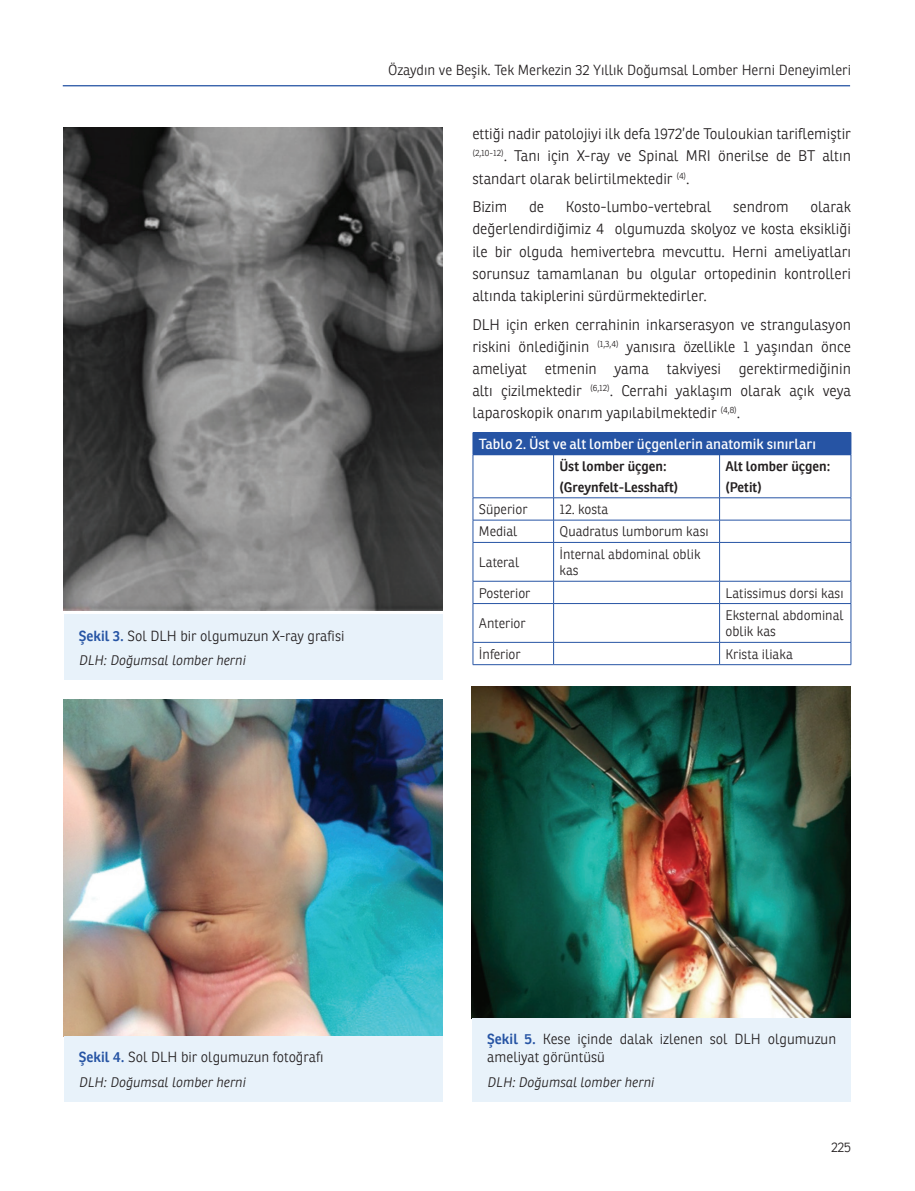
<style>
.page{position:relative;width:915px;height:1191px;background:#fff}
.page>*{position:absolute;margin:0;border:0;box-sizing:border-box;transform-origin:0 0}
.YAZI{font:300 15px/22.2px "Ronnia";color:#231f20;text-align:justify}
.RESİM-ALTI{font:300 14.25px/18px "Ronnia";color:#231f20}
.TABLO-BASI{font:14.25px "Ronnia";color:#fff}
.TABLO-YAZI{font:300 13.5px/16.5px "Ronnia";color:#231f20}
.RESİM-ALTI-2{font:italic 300 13.5px "Ronnia";color:#231f20}
.TABLO-ARA{font:600 13.5px "Ronnia";color:#231f20}
.s1{font-weight:600;color:#2654a4}
</style>
<div class="page">
<hr style="left:63px;top:85px;width:786px;height:1px;background:#2654a4">
<div style="left:473px;top:432px;width:377px;height:23px;background:#2654a4"></div>
<hr style="left:553px;top:455px;width:1px;height:42px;background:#2654a4">
<hr style="left:719px;top:455px;width:1px;height:42px;background:#2654a4">
<hr style="left:472px;top:520px;width:81px;height:1px;background:#2654a4">
<hr style="left:553px;top:520px;width:166px;height:1px;background:#2654a4">
<svg style="left:553px;top:498px;width:1px;height:44px"></svg>
<hr style="left:719px;top:520px;width:131px;height:1px;background:#2654a4">
<svg style="left:719px;top:498px;width:1px;height:44px"></svg>
<hr style="left:472px;top:542px;width:81px;height:1px;background:#2654a4">
<hr style="left:553px;top:542px;width:166px;height:1px;background:#2654a4">
<hr style="left:553px;top:542px;width:1px;height:39px;background:#2654a4">
<hr style="left:719px;top:542px;width:131px;height:1px;background:#2654a4">
<hr style="left:719px;top:542px;width:1px;height:39px;background:#2654a4">
<hr style="left:472px;top:581px;width:81px;height:1px;background:#2654a4">
<hr style="left:553px;top:581px;width:166px;height:1px;background:#2654a4">
<svg style="left:553px;top:581px;width:1px;height:22px"></svg>
<hr style="left:719px;top:581px;width:131px;height:1px;background:#2654a4">
<svg style="left:719px;top:581px;width:1px;height:22px"></svg>
<hr style="left:472px;top:603px;width:81px;height:1px;background:#2654a4">
<hr style="left:553px;top:603px;width:166px;height:1px;background:#2654a4">
<hr style="left:553px;top:604px;width:1px;height:38px;background:#2654a4">
<hr style="left:719px;top:603px;width:131px;height:1px;background:#2654a4">
<hr style="left:719px;top:604px;width:1px;height:38px;background:#2654a4">
<hr style="left:472px;top:642px;width:81px;height:1px;background:#2654a4">
<hr style="left:553px;top:642px;width:166px;height:1px;background:#2654a4">
<svg style="left:553px;top:642px;width:1px;height:22px"></svg>
<hr style="left:719px;top:642px;width:131px;height:1px;background:#2654a4">
<svg style="left:719px;top:642px;width:1px;height:22px"></svg>
<svg style="left:472px;top:498px;width:1px;height:44px"></svg>
<svg style="left:850px;top:498px;width:1px;height:44px"></svg>
<hr style="left:472px;top:542px;width:1px;height:39px;background:#2654a4">
<hr style="left:850px;top:542px;width:1px;height:39px;background:#2654a4">
<svg style="left:472px;top:581px;width:1px;height:22px"></svg>
<svg style="left:850px;top:581px;width:1px;height:22px"></svg>
<hr style="left:472px;top:604px;width:1px;height:38px;background:#2654a4">
<hr style="left:850px;top:604px;width:1px;height:38px;background:#2654a4">
<svg style="left:472px;top:642px;width:1px;height:22px"></svg>
<svg style="left:850px;top:642px;width:1px;height:22px"></svg>
<hr style="left:472px;top:664px;width:81px;height:1px;background:#2654a4">
<hr style="left:553px;top:664px;width:166px;height:1px;background:#2654a4">
<hr style="left:719px;top:664px;width:131px;height:1px;background:#2654a4">
<hr style="left:472px;top:432px;width:81px;height:1px;background:#2654a4">
<svg style="left:472px;top:433px;width:1px;height:21px"></svg>
<svg style="left:850px;top:433px;width:1px;height:21px"></svg>
<hr style="left:472px;top:454px;width:81px;height:1px;background:#2654a4">
<hr style="left:472px;top:455px;width:1px;height:42px;background:#2654a4">
<hr style="left:850px;top:455px;width:1px;height:42px;background:#2654a4">
<hr style="left:472px;top:497px;width:81px;height:1px;background:#2654a4">
<hr style="left:553px;top:497px;width:166px;height:1px;background:#2654a4">
<hr style="left:719px;top:497px;width:131px;height:1px;background:#2654a4">
<img style="left:64px;top:128px;width:378px;height:482px">
<img style="left:64px;top:699px;width:378px;height:337px">
<img style="left:471px;top:686px;width:378px;height:332px">
<div style="left:64px;top:614px;width:378px;height:66px;background:#e8f2fa"></div>
<div style="left:64px;top:1036px;width:378px;height:65px;background:#e8f2fa"></div>
<div style="left:472px;top:1018px;width:378px;height:83px;background:#e8f2fa"></div>
<p class="RESİM-ALTI" style="left:79px;top:626px;width:267px"><span class="s1">Şekil 3.</span> Sol DLH bir olgumuzun X-ray grafisi</p>
<p class="RESİM-ALTI-2" style="left:79px;top:652px;width:168px">DLH: Doğumsal lomber herni</p>
<p class="RESİM-ALTI" style="left:388px;top:61px;width:464px">Özaydın ve Beşik. Tek Merkezin 32 Yıllık Doğumsal Lomber Herni Deneyimleri</p>
<p class="YAZI" style="left:472px;top:123px;width:380px">ettiği nadir patolojiyi ilk defa 1972’de Touloukian tariflemiştir <sup>(2,10-12)</sup>. Tanı için X-ray ve Spinal MRI önerilse de BT altın standart olarak belirtilmektedir <sup>(4)</sup>.</p>
<p class="YAZI" style="left:472px;top:196px;width:36px">Bizim</p>
<p class="YAZI" style="left:529px;top:196px;width:17px">de</p>
<p class="YAZI" style="left:565px;top:196px;width:147px">Kosto-lumbo-vertebral</p>
<p class="YAZI" style="left:732px;top:196px;width:57px">sendrom</p>
<p class="YAZI" style="left:472px;top:196px;width:380px;text-indent:338px">olarak değerlendirdiğimiz 4 olgumuzda skolyoz ve kosta eksikliği ile bir olguda hemivertebra mevcuttu. Herni ameliyatları sorunsuz tamamlanan bu olgular ortopedinin kontrolleri altında takiplerini sürdürmektedirler.</p>
<p class="YAZI" style="left:472px;top:313px;width:380px">DLH için erken cerrahinin inkarserasyon ve strangulasyon riskini önlediğinin <sup>(1,3,4)</sup> yanısıra özellikle 1 yaşından önce ameliyat etmenin yama takviyesi gerektirmediğinin altı çizilmektedir <sup>(6,12)</sup>. Cerrahi yaklaşım olarak açık veya laparoskopik onarım yapılabilmektedir <sup>(4,8)</sup>.</p>
<p class="TABLO-BASI" style="left:478px;top:435px;width:338px">Tablo 2. Üst ve alt lomber üçgenlerin anatomik sınırları</p>
<p class="TABLO-ARA" style="left:559px;top:458px;width:109px">Üst lomber üçgen:</p>
<p class="TABLO-ARA" style="left:559px;top:478px;width:120px">(Greynfelt-Lesshaft)</p>
<p class="TABLO-ARA" style="left:725px;top:458px;width:106px">Alt lomber üçgen:</p>
<p class="TABLO-ARA" style="left:725px;top:478px;width:38px">(Petit)</p>
<p class="TABLO-YAZI" style="left:478px;top:501px;width:50px">Süperior</p>
<p class="TABLO-YAZI" style="left:559px;top:501px;width:50px">12. kosta</p>
<p class="TABLO-YAZI" style="left:478px;top:523px;width:40px">Medial</p>
<p class="TABLO-YAZI" style="left:559px;top:523px;width:151px">Quadratus lumborum kası</p>
<p class="TABLO-YAZI" style="left:478px;top:554px;width:42px">Lateral</p>
<p class="TABLO-YAZI" style="left:559px;top:545px;width:142px">İnternal abdominal oblik kas</p>
<p class="TABLO-YAZI" style="left:478px;top:584px;width:53px">Posterior</p>
<p class="TABLO-YAZI" style="left:725px;top:584px;width:119px">Latissimus dorsi kası</p>
<p class="TABLO-YAZI" style="left:478px;top:615px;width:48px">Anterior</p>
<p class="TABLO-YAZI" style="left:725px;top:607px;width:120px">Eksternal abdominal oblik kas</p>
<p class="TABLO-YAZI" style="left:478px;top:645px;width:43px">İnferior</p>
<p class="TABLO-YAZI" style="left:725px;top:645px;width:69px">Krista iliaka</p>
<p class="RESİM-ALTI" style="left:79px;top:1048px;width:246px"><span class="s1">Şekil 4.</span> Sol DLH bir olgumuzun fotoğrafı</p>
<p class="RESİM-ALTI-2" style="left:79px;top:1073px;width:168px">DLH: Doğumsal lomber herni</p>
<p class="RESİM-ALTI" style="left:487px;top:1030px;width:350px"><span class="s1">Şekil 5.</span> Kese içinde dalak izlenen sol DLH olgumuzun ameliyat görüntüsü</p>
<p class="RESİM-ALTI-2" style="left:487px;top:1073px;width:168px">DLH: Doğumsal lomber herni</p>
<p class="TABLO-YAZI" style="left:830px;top:1139px;width:22px">225</p>
</div>
